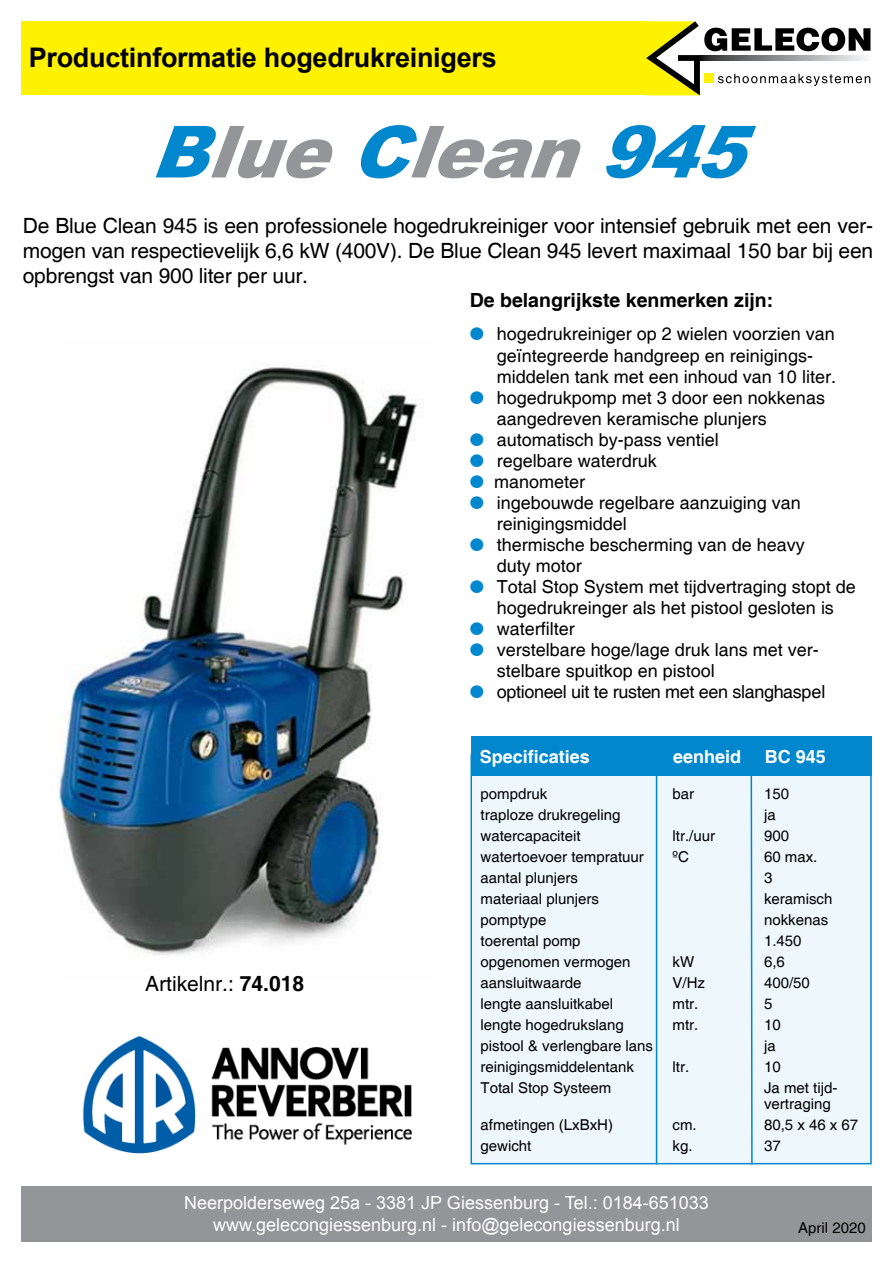
<style>
.page{position:relative;width:893px;height:1263px;background:#fff}
.page>*{position:absolute;margin:0;border:0;box-sizing:border-box;transform-origin:0 0}
.t1{font:italic 900 72px "Arial";color:#939598}
.t2{font:700 27px "Arial";letter-spacing:-.01em;color:#000}
.t3{font:21px/25.2px "Helvetica";letter-spacing:-.01em;color:#000;text-align:justify}
.t4{font:700 19.5px "Helvetica";color:#000}
.t5{font:18px/21px "Helvetica";color:#000}
.t6{font:18px/21.6px "Arial";color:#fff;text-align:center}
.t7{font:18px "Helvetica";letter-spacing:-.02em;color:#000}
.t8{font:700 18px "Helvetica";color:#fff}
.t9{font:15px/16.5px "Helvetica";color:#000}
.s1{color:#0087cd}
.s2{font-weight:700}
</style>
<div class="page">
<div style="left:21px;top:21px;width:626px;height:74px;background:#fff200"></div>
<svg style="left:646px;top:21px;width:224px;height:74px"></svg>
<svg style="left:699px;top:55px;width:171px;height:6px"></svg>
<div style="left:704px;top:74px;width:10px;height:9px;background:#fff200"></div>
<div style="left:21px;top:1186px;width:851px;height:56px;background:#939598"></div>
<img style="left:57px;top:364px;width:364px;height:592px">
<div style="left:471px;top:755px;width:400px;height:409px;background:#edf7fc"></div>
<div style="left:470px;top:754px;width:402px;height:410px;border:2px solid #0087cd"></div>
<hr style="left:656px;top:753px;width:1px;height:411px;background:#0087cd">
<svg style="left:750px;top:776px;width:3px;height:389px"></svg>
<img style="left:82px;top:1036px;width:330px;height:118px">
<div style="left:471px;top:736px;width:401px;height:40px;background:#0087cd"></div>
<h2 class="t2" style="left:29px;top:40px;width:469px">Productinformatie hogedrukreinigers</h2>
<h1 class="t1" style="left:150px;top:99px;width:630px"><span class="s1">B</span>lue<span class="s1">C</span>lean<span class="s1">945</span></h1>
<p class="t3" style="left:23px;top:214px;width:852px">De Blue Clean 945 is een professionele hogedrukreiniger voor intensief gebruik met een ver&shy;mogen van respectievelijk 6,6 kW (400V). De Blue Clean 945 levert maximaal 150 bar bij een opbrengst van 900 liter per uur.</p>
<p class="t4" style="left:470px;top:288px;width:305px">De belangrijkste kenmerken zijn:</p>
<p class="t5" style="left:497px;top:324px;width:341px;text-indent:-27px"><span class="s1">●</span> hogedrukreiniger op 2 wielen voorzien van geïntegreerde handgreep en reinigings&shy;middelen tank met een inhoud van 10 liter.</p>
<p class="t5" style="left:497px;top:387px;width:330px;text-indent:-27px"><span class="s1">●</span> hogedrukpomp met 3 door een nokkenas aangedreven keramische plunjers</p>
<p class="t5" style="left:470px;top:429px;width:251px"><span class="s1">●</span> automatisch by-pass ventiel</p>
<p class="t5" style="left:470px;top:450px;width:189px"><span class="s1">●</span> regelbare waterdruk</p>
<p class="t5" style="left:470px;top:471px;width:117px"><span class="s1">●</span> manometer</p>
<p class="t5" style="left:497px;top:492px;width:306px;text-indent:-27px"><span class="s1">●</span> ingebouwde regelbare aanzuiging van reinigingsmiddel</p>
<p class="t5" style="left:497px;top:534px;width:310px;text-indent:-27px"><span class="s1">●</span> thermische bescherming van de heavy duty motor</p>
<p class="t5" style="left:470px;top:576px;width:388px;text-align:center"><span class="s1">●</span> Total Stop System met tijdvertraging stopt de hogedrukreinger als het pistool gesloten is</p>
<p class="t5" style="left:470px;top:618px;width:107px"><span class="s1">●</span> waterfilter</p>
<p class="t5" style="left:497px;top:639px;width:324px;text-indent:-27px"><span class="s1">●</span> verstelbare hoge/lage druk lans met ver&shy;stelbare spuitkop en pistool</p>
<p class="t7" style="left:470px;top:681px;width:357px"><span class="s1">●</span> optioneel uit te rusten met een slanghaspel</p>
<p class="t3" style="left:145px;top:972px;width:160px">Artikelnr.: <span class="s2">74.018</span></p>
<p class="t8" style="left:480px;top:745px;width:112px">Specificaties</p>
<p class="t8" style="left:673px;top:745px;width:70px">eenheid</p>
<p class="t8" style="left:765px;top:745px;width:63px">BC 945</p>
<p class="t9" style="left:480px;top:786px;width:68px">pompdruk</p>
<p class="t9" style="left:672px;top:786px;width:23px">bar</p>
<p class="t9" style="left:764px;top:786px;width:27px">150</p>
<p class="t9" style="left:480px;top:807px;width:142px">traploze drukregeling</p>
<p class="t9" style="left:764px;top:807px;width:13px">ja</p>
<p class="t9" style="left:480px;top:828px;width:102px">watercapaciteit</p>
<p class="t9" style="left:672px;top:828px;width:44px">ltr./uur</p>
<p class="t9" style="left:764px;top:828px;width:27px">900</p>
<p class="t9" style="left:480px;top:849px;width:165px">watertoevoer tempratuur</p>
<p class="t9" style="left:672px;top:849px;width:18px">ºC</p>
<p class="t9" style="left:764px;top:849px;width:55px">60 max.</p>
<p class="t9" style="left:480px;top:870px;width:99px">aantal plunjers</p>
<p class="t9" style="left:764px;top:870px;width:10px">3</p>
<p class="t9" style="left:480px;top:891px;width:120px">materiaal plunjers</p>
<p class="t9" style="left:764px;top:891px;width:70px">keramisch</p>
<p class="t9" style="left:480px;top:912px;width:67px">pomptype</p>
<p class="t9" style="left:764px;top:912px;width:66px">nokkenas</p>
<p class="t9" style="left:480px;top:933px;width:102px">toerental pomp</p>
<p class="t9" style="left:764px;top:933px;width:39px">1.450</p>
<p class="t9" style="left:480px;top:954px;width:152px">opgenomen vermogen</p>
<p class="t9" style="left:672px;top:954px;width:23px">kW</p>
<p class="t9" style="left:764px;top:954px;width:22px">6,6</p>
<p class="t9" style="left:480px;top:975px;width:102px">aansluitwaarde</p>
<p class="t9" style="left:672px;top:975px;width:34px">V/Hz</p>
<p class="t9" style="left:764px;top:975px;width:47px">400/50</p>
<p class="t9" style="left:480px;top:996px;width:134px">lengte aansluitkabel</p>
<p class="t9" style="left:672px;top:996px;width:27px">mtr.</p>
<p class="t9" style="left:764px;top:996px;width:10px">5</p>
<p class="t9" style="left:480px;top:1017px;width:145px">lengte hogedrukslang</p>
<p class="t9" style="left:672px;top:1017px;width:27px">mtr.</p>
<p class="t9" style="left:764px;top:1017px;width:18px">10</p>
<p class="t9" style="left:480px;top:1038px;width:174px">pistool &amp; verlengbare lans</p>
<p class="t9" style="left:764px;top:1038px;width:13px">ja</p>
<p class="t9" style="left:480px;top:1059px;width:155px">reinigingsmiddelentank</p>
<p class="t9" style="left:672px;top:1059px;width:18px">ltr.</p>
<p class="t9" style="left:764px;top:1059px;width:18px">10</p>
<p class="t9" style="left:480px;top:1080px;width:132px">Total Stop Systeem</p>
<p class="t9" style="left:764px;top:1080px;width:75px">Ja met tijd&shy;vertraging</p>
<p class="t9" style="left:480px;top:1117px;width:134px">afmetingen (LxBxH)</p>
<p class="t9" style="left:672px;top:1117px;width:26px">cm.</p>
<p class="t9" style="left:764px;top:1117px;width:96px">80,5 x 46 x 67</p>
<p class="t9" style="left:480px;top:1138px;width:52px">gewicht</p>
<p class="t9" style="left:672px;top:1138px;width:22px">kg.</p>
<p class="t9" style="left:764px;top:1138px;width:18px">37</p>
<p class="t6" style="left:184px;top:1192px;width:526px">Neerpolderseweg 25a - 3381 JP Giessenburg - Tel.: 0184-651033 www.gelecongiessenburg.nl - info@gelecongiessenburg.nl</p>
<p class="t9" style="left:798px;top:1220px;width:69px">April 2020</p>
</div>
